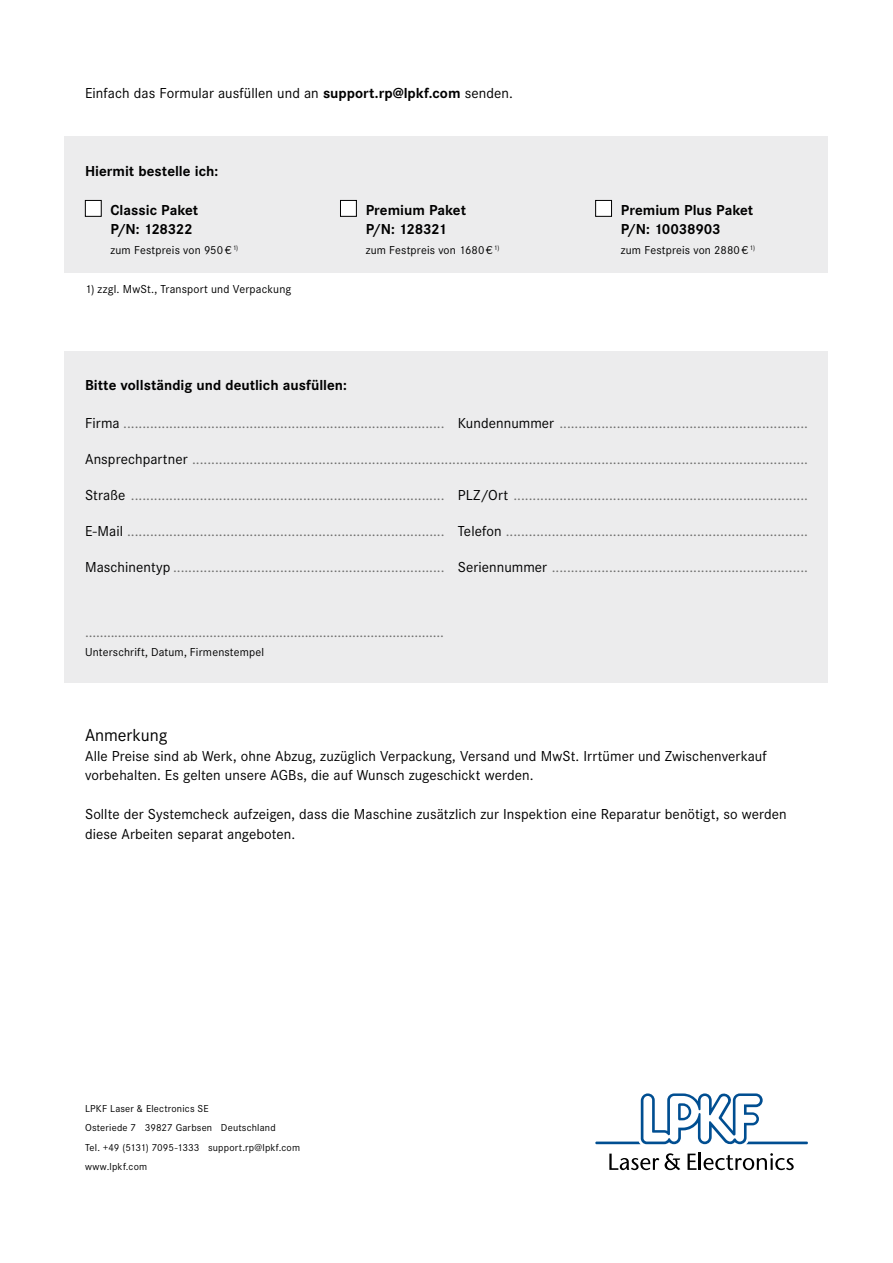
<style>
.page{position:relative;width:893px;height:1263px;background:#fff}
.page>*{position:absolute;margin:0;border:0;box-sizing:border-box;transform-origin:0 0}
.t1{font:18px "Corporate S";letter-spacing:-.005em;color:#000}
.t2{font:15px "Corporate S";letter-spacing:.005em;color:#6f6f6e}
.t3{font:15px/19.5px "Corporate S";letter-spacing:.005em;color:#000}
.t4{font:700 15px/19.5px "Corporate S";color:#000}
.t5{font:12px "Corporate S";letter-spacing:.015em;color:#000}
.t6{font:10.5px/19.5px "Corporate S";letter-spacing:.02em;color:#000}
.s1{font-weight:700}
.s2{color:#000}
</style>
<div class="page">
<div style="left:65px;top:351px;width:763px;height:331px;background:#ececed"></div>
<div style="left:65px;top:136px;width:763px;height:137px;background:#ececed"></div>
<svg style="left:595px;top:1093px;width:213px;height:52px"></svg>
<svg style="left:609px;top:1153px;width:71px;height:17px"></svg>
<svg style="left:688px;top:1153px;width:106px;height:17px"></svg>
<div style="left:85px;top:200px;width:16px;height:16px;background:#fff"></div>
<div style="left:85px;top:200px;width:17px;height:17px;border:1px solid #000"></div>
<div style="left:340px;top:200px;width:16px;height:16px;background:#fff"></div>
<div style="left:340px;top:200px;width:17px;height:17px;border:1px solid #000"></div>
<div style="left:596px;top:200px;width:15px;height:16px;background:#fff"></div>
<div style="left:595px;top:200px;width:17px;height:17px;border:1px solid #000"></div>
<p class="t3" style="left:85px;top:82px;width:429px">Einfach das Formular ausfüllen und an <span class="s1">support.rp@lpkf.com</span> senden.</p>
<p class="t4" style="left:85px;top:160px;width:135px">Hiermit bestelle ich:</p>
<p class="t4" style="left:111px;top:199px;width:89px">Classic Paket<br>P/N: 128322</p>
<p class="t5" style="left:111px;top:242px;width:129px">zum Festpreis von 950 € <sup>1)</sup></p>
<p class="t5" style="left:85px;top:281px;width:208px">1) zzgl. MwSt., Transport und Verpackung</p>
<p class="t4" style="left:366px;top:199px;width:102px">Premium Paket<br>P/N: 128321</p>
<p class="t5" style="left:366px;top:242px;width:135px">zum Festpreis von 1680 € <sup>1)</sup></p>
<p class="t4" style="left:85px;top:375px;width:263px">Bitte vollständig und deutlich ausfüllen:</p>
<p class="t4" style="left:621px;top:199px;width:134px">Premium Plus Paket<br>P/N: 10038903</p>
<p class="t5" style="left:621px;top:242px;width:136px">zum Festpreis von 2880 € <sup>1)</sup></p>
<p class="t2" style="left:85px;top:413px;width:724px"><span class="s2">Firma</span> .................................................................................... <span class="s2">Kundennummer</span> .................................................................</p>
<p class="t2" style="left:85px;top:449px;width:724px"><span class="s2">Ansprechpartner</span> .................................................................................................................................................................</p>
<p class="t2" style="left:85px;top:485px;width:724px"><span class="s2">Straße</span> .................................................................................. <span class="s2">PLZ/Ort</span> .............................................................................</p>
<p class="t2" style="left:85px;top:521px;width:724px"><span class="s2">E-Mail</span> ................................................................................... <span class="s2">Telefon</span> ...............................................................................</p>
<p class="t2" style="left:85px;top:557px;width:724px"><span class="s2">Maschinentyp</span> ....................................................................... <span class="s2">Seriennummer</span> ...................................................................</p>
<p class="t2" style="left:85px;top:622px;width:360px">..................................................................................................</p>
<p class="t5" style="left:85px;top:644px;width:181px">Unterschrift, Datum, Firmenstempel</p>
<p class="t1" style="left:85px;top:723px;width:84px">Anmerkung</p>
<p class="t3" style="left:85px;top:745px;width:683px">Alle Preise sind ab Werk, ohne Abzug, zuzüglich Verpackung, Versand und MwSt. Irrtümer und Zwischenverkauf vorbehalten. Es gelten unsere AGBs, die auf Wunsch zugeschickt werden.</p>
<p class="t3" style="left:85px;top:804px;width:703px">Sollte der Systemcheck aufzeigen, dass die Maschine zusätzlich zur Inspektion eine Reparatur benötigt, so werden diese Arbeiten separat angeboten.</p>
<p class="t6" style="left:85px;top:1098px;width:217px">LPKF Laser &amp; Electronics SE<br>Osteriede 7 39827 Garbsen Deutschland<br>Tel. +49 (5131) 7095-1333 support.rp@lpkf.com www.lpkf.com</p>
</div>
